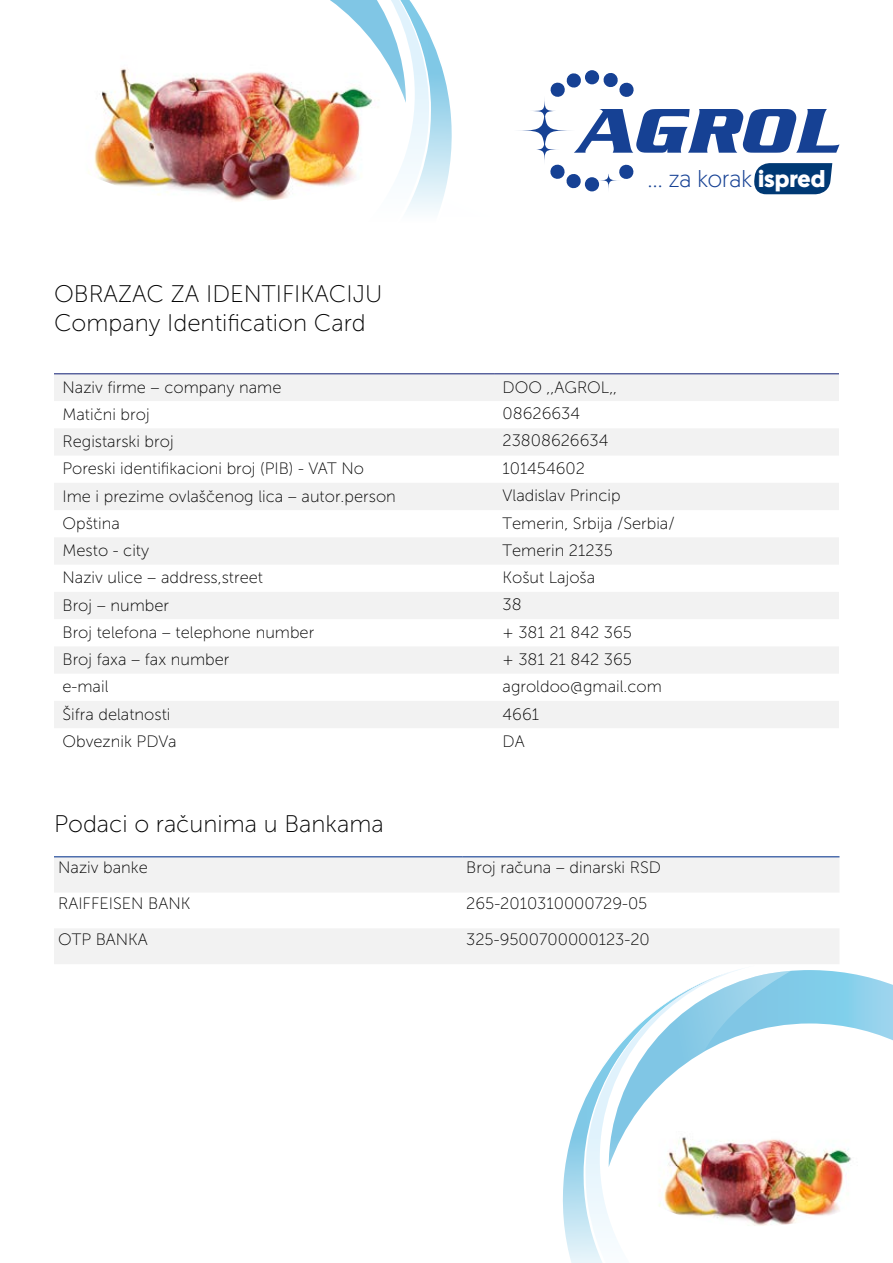
<style>
.page{position:relative;width:893px;height:1263px;background:#fff}
.page>*{position:absolute;margin:0;border:0;box-sizing:border-box;transform-origin:0 0}
.t1{font:24px/28.8px "Museo Sans 100";color:#000}
.t2{font:300 23.55px "Geomanist";color:#164194}
.t3{font:16.5px/27.3px "Museo Sans 100";color:#000}
.s1{font-weight:700;color:#fff}
</style>
<div class="page">
<img style="left:88px;top:91px;width:18px;height:91px">
<svg style="left:54px;top:374px;width:785px;height:354px;fill:#f2f2f2"></svg>
<hr style="left:54px;top:373px;width:440px;height:1px;background:#283583">
<hr style="left:494px;top:373px;width:345px;height:1px;background:#283583">
<svg style="left:54px;top:857px;width:785px;height:107px;fill:#f2f2f2"></svg>
<hr style="left:54px;top:856px;width:408px;height:1px;background:#164194">
<hr style="left:462px;top:856px;width:377px;height:1px;background:#164194">
<img style="left:106px;top:0;width:346px;height:211px">
<svg style="left:106px;top:0;width:300px;height:103px"></svg>
<img style="left:563px;top:969px;width:284px;height:294px">
<svg style="left:609px;top:970px;width:284px;height:197px"></svg>
<svg style="left:609px;top:971px;width:182px;height:196px"></svg>
<svg style="left:585px;top:70px;width:14px;height:14px"></svg>
<svg style="left:519px;top:72px;width:320px;height:122px"></svg>
<h1 class="t1" style="left:54px;top:280px;width:330px">OBRAZAC ZA IDENTIFIKACIJU<br>Company Identification Card</h1>
<h2 class="t2" style="left:648px;top:163px;width:179px">... za korak <span class="s1">ispred</span></h2>
<p class="t3" style="left:63px;top:373px;width:335px">Naziv firme – company name<br>Matični broj<br>Registarski broj<br>Poreski identifikacioni broj (PIB) - VAT No<br>Ime i prezime ovlaščenog lica – autor.person<br>Opština<br>Mesto - city<br>Naziv ulice – address,street<br>Broj – number</p>
<p class="t3" style="left:503px;top:373px;width:174px">DOO ,,AGROL,,<br>08626634<br>23808626634<br>101454602<br>Vladislav Princip<br>Temerin, Srbija /Serbia/<br>Temerin 21235<br>Košut Lajoša<br>38</p>
<p class="t3" style="left:63px;top:619px;width:253px">Broj telefona – telephone number</p>
<p class="t3" style="left:503px;top:619px;width:131px">+ 381 21 842 365</p>
<p class="t3" style="left:63px;top:646px;width:168px">Broj faxa – fax number</p>
<p class="t3" style="left:503px;top:646px;width:131px">+ 381 21 842 365</p>
<p class="t3" style="left:63px;top:673px;width:48px">e-mail</p>
<p class="t3" style="left:503px;top:673px;width:161px">agroldoo@gmail.com</p>
<p class="t3" style="left:63px;top:700px;width:109px">Šifra delatnosti</p>
<p class="t3" style="left:503px;top:700px;width:38px">4661</p>
<p class="t3" style="left:63px;top:728px;width:116px">Obveznik PDVa</p>
<p class="t3" style="left:503px;top:728px;width:24px">DA</p>
<h1 class="t1" style="left:54px;top:810px;width:331px">Podaci o računima u Bankama</h1>
<p class="t3" style="left:58px;top:854px;width:91px">Naziv banke</p>
<p class="t3" style="left:466px;top:854px;width:196px">Broj računa – dinarski RSD</p>
<p class="t3" style="left:58px;top:890px;width:134px">RAIFFEISEN BANK</p>
<p class="t3" style="left:466px;top:890px;width:183px">265-2010310000729-05</p>
<p class="t3" style="left:58px;top:926px;width:91px">OTP BANKA</p>
<p class="t3" style="left:466px;top:926px;width:185px">325-9500700000123-20</p>
</div>
